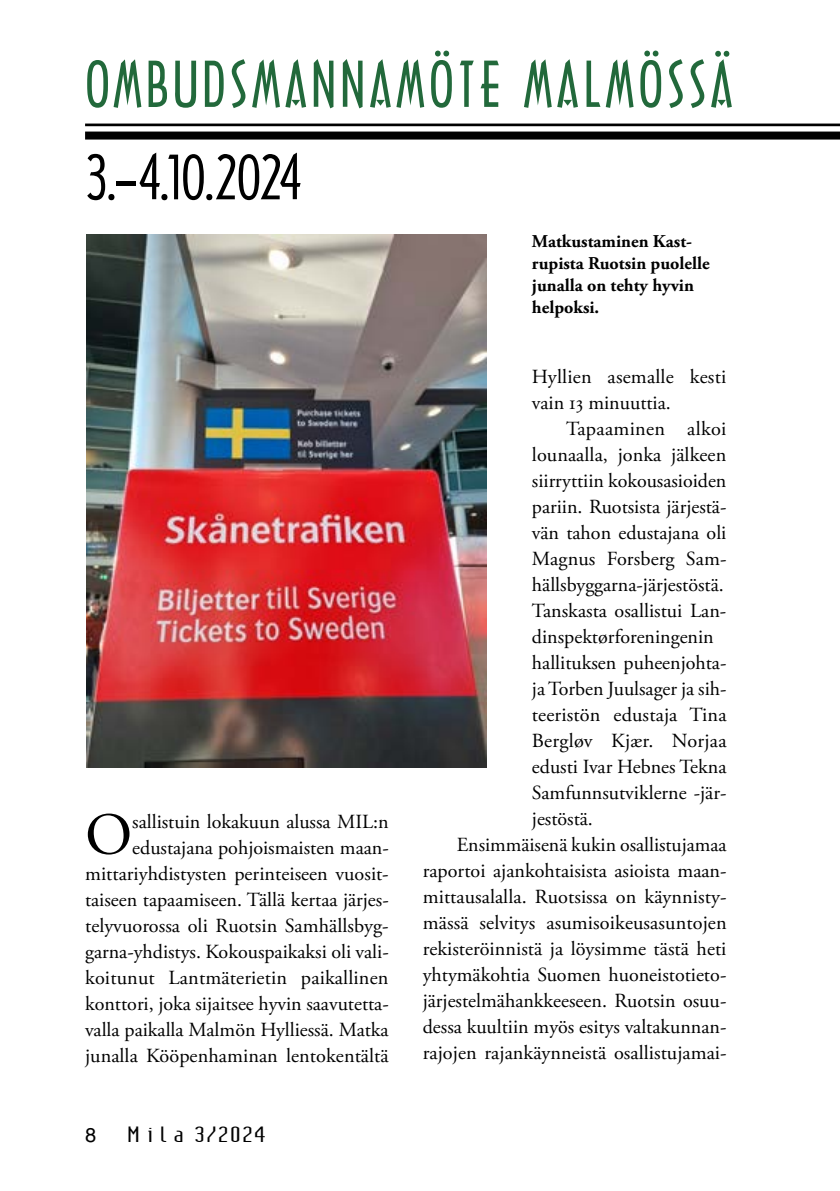
<style>
.page{position:relative;width:840px;height:1191px;background:#fff}
.page>*{position:absolute;margin:0;border:0;box-sizing:border-box;transform-origin:0 0}
.t1{font:60px "Architecture Plain";letter-spacing:.07em;color:#22693b}
.t2{font:59.2px "Adobe Garamond Pro";color:#000}
.t3{font:58px "Architecture Plain";letter-spacing:-.035em;color:#000}
.t4{font:22px "Institution";color:#000;scale:1.7 1}
.t5{font:20px/26px "Adobe Garamond Pro";color:#000}
.t6{font:20px "Helvetica LT Std";color:#000}
.t7{font:700 18px/22px "Adobe Garamond Pro";color:#000}
</style>
<div class="page">
<hr style="left:85px;top:124px;width:754px;height:2px;background:#000">
<div style="left:85px;top:132px;width:754px;height:8px;background:#000"></div>
<img style="left:86px;top:234px;width:400px;height:533px">
<h1 class="t1" style="left:85px;top:47px;width:647px">OMBUDSMANNAMÖTE MALMÖSSÄ</h1>
<h3 class="t3" style="left:85px;top:141px;width:218px">3.–4.10.2024</h3>
<p class="t5" style="left:85px;top:809px;width:305px;text-align:right">sallistuin lokakuun alussa MIL:n edustajana pohjoismaisten maan&shy;mittariyhdistysten perinteiseen vuosit&shy;taiseen tapaamiseen. Tällä kertaa järjes&shy;telyvuorossa oli Ruotsin Samhällsbyg&shy;garna-yhdistys. Kokouspaikaksi oli vali&shy;koitunut Lantmäterietin paikallinen konttori, joka sijaitsee hyvin saavutetta&shy;valla paikalla Malmön Hylliessä. Matka junalla Kööpenhaminan lentokentältä</p>
<h2 class="t2" style="left:85px;top:799px;width:49px">O</h2>
<p class="t6" style="left:85px;top:1123px;width:13px">8</p>
<p class="t4" style="left:127px;top:1123px;width:83px">M i l a 3/2024</p>
<p class="t7" style="left:531px;top:231px;width:179px">Matkustaminen Kast&shy;rupista Ruotsin puolelle junalla on tehty hyvin helpoksi.</p>
<p class="t5" style="left:531px;top:364px;width:196px">Hyllien asemalle kesti vain 13 minuuttia.</p>
<p class="t5" style="left:565px;top:416px;width:162px">Tapaaminen alkoi</p>
<p class="t5" style="left:531px;top:442px;width:196px">lounaalla, jonka jälkeen</p>
<p class="t5" style="left:531px;top:468px;width:196px">siirryttiin kokousasioiden</p>
<p class="t5" style="left:531px;top:494px;width:196px">pariin. Ruotsista järjestä-</p>
<p class="t5" style="left:531px;top:520px;width:196px">vän tahon edustajana oli</p>
<p class="t5" style="left:531px;top:546px;width:196px">Magnus Forsberg Sam-</p>
<p class="t5" style="left:531px;top:572px;width:193px">hällsbyggarna-järjestöstä.</p>
<p class="t5" style="left:531px;top:598px;width:196px">Tanskasta osallistui Lan-</p>
<p class="t5" style="left:531px;top:624px;width:183px">dinspektørforeningenin</p>
<p class="t5" style="left:531px;top:650px;width:196px">hallituksen puheenjohta-</p>
<p class="t5" style="left:531px;top:676px;width:196px">ja Torben Juulsager ja sih-</p>
<p class="t5" style="left:531px;top:702px;width:196px">teeristön edustaja Tina</p>
<p class="t5" style="left:531px;top:728px;width:196px">Bergløv Kjær. Norjaa</p>
<p class="t5" style="left:531px;top:754px;width:196px">edusti Ivar Hebnes Tekna</p>
<p class="t5" style="left:531px;top:780px;width:196px">Samfunnsutviklerne -jär-</p>
<p class="t5" style="left:531px;top:806px;width:62px">jestöstä.</p>
<p class="t5" style="left:456px;top:832px;width:271px">Ensimmäisenä kukin osallistujamaa</p>
<p class="t5" style="left:422px;top:858px;width:305px">raportoi ajankohtaisista asioista maan-</p>
<p class="t5" style="left:422px;top:884px;width:305px">mittausalalla. Ruotsissa on käynnisty-</p>
<p class="t5" style="left:422px;top:910px;width:305px">mässä selvitys asumisoikeusasuntojen</p>
<p class="t5" style="left:422px;top:936px;width:305px">rekisteröinnistä ja löysimme tästä heti</p>
<p class="t5" style="left:422px;top:962px;width:305px">yhtymäkohtia Suomen huoneistotieto-</p>
<p class="t5" style="left:422px;top:988px;width:305px">järjestelmähankkeeseen. Ruotsin osuu-</p>
<p class="t5" style="left:422px;top:1014px;width:305px">dessa kuultiin myös esitys valtakunnan-</p>
<p class="t5" style="left:422px;top:1040px;width:305px">rajojen rajankäynneistä osallistujamai-</p>
</div>
